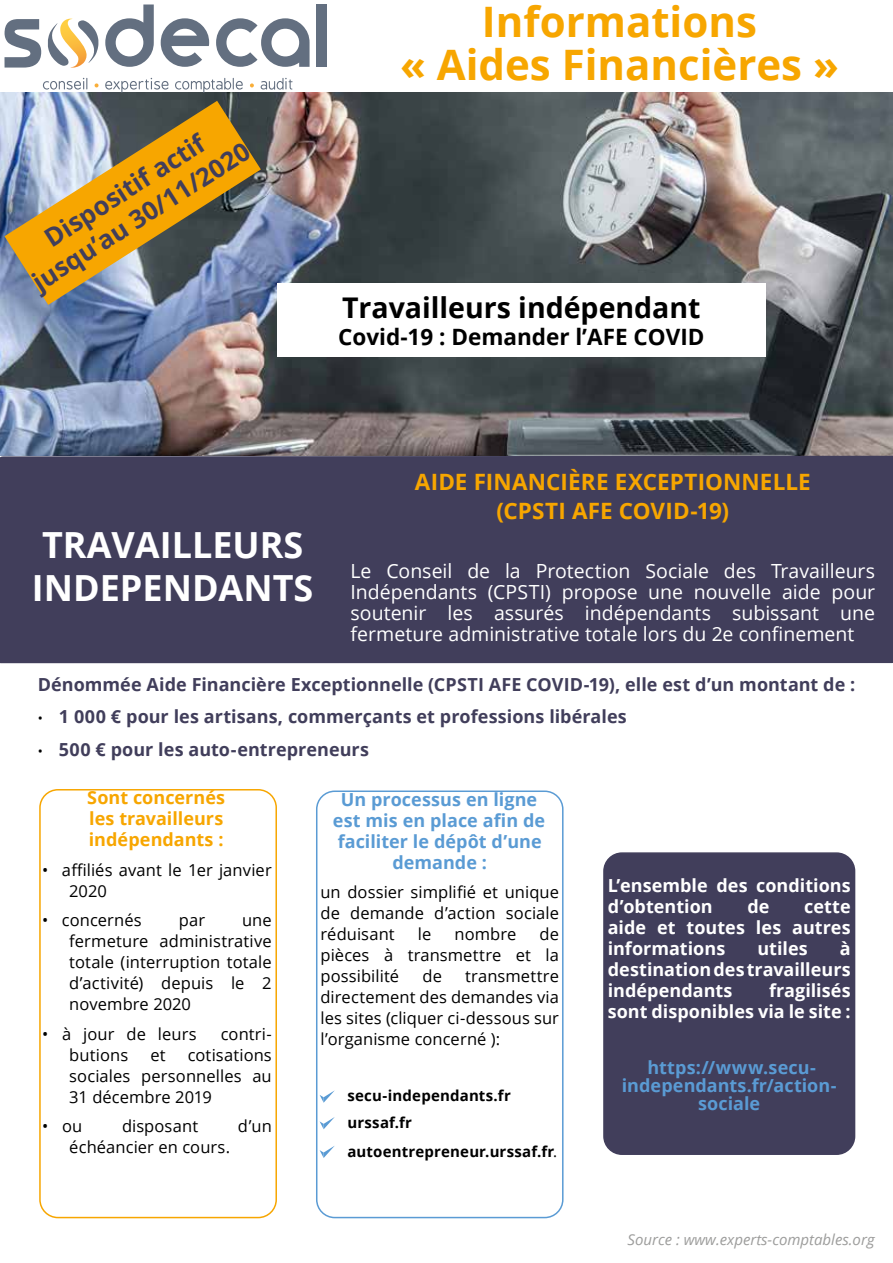
<style>
.page{position:relative;width:893px;height:1263px;background:#fff}
.page>*{position:absolute;margin:0;border:0;box-sizing:border-box;transform-origin:0 0}
.t1{font:700 42px/43.5px "Open Sans";color:#f7a600;text-align:center}
.t2{font:700 36px/43.2px "Open Sans";color:#fff}
.t3{font:700 28.5px "Open Sans";color:#000}
.t4{font:700 25.5px/30.6px "Open Sans";color:#413e5b;text-align:center}
.t5{font:700 22.5px/29.5px "Open Sans";color:#f7a600;text-align:center}
.t6{font:700 22.5px "Open Sans";color:#000}
.t7{font:19.5px/21px "Open Sans";color:#fff;text-align:justify}
.t8{font:700 18px "Open Sans";color:#413e5b}
.t9{font:700 18px/21px "Open Sans";color:#fff;text-align:justify}
.t10{font:700 18px/21px "Open Sans";letter-spacing:.005em;color:#5a9bd4;text-align:center}
.t11{font:700 18px/21px "Open Sans";color:#f7a600;text-align:justify}
.t12{font:16.5px/21px "Open Sans";letter-spacing:.005em;color:#000;text-align:justify}
.t13{font:700 15px/26.5px "Open Sans";letter-spacing:.015em;color:#000}
.t14{font:italic 15px "Open Sans";color:#9d9d9c}
.s1{font-weight:400;font-size:13.5px;color:#000}
.s2{font-weight:400}
</style>
<div class="page">
<img style="left:0;top:93px;width:893px;height:363px">
<div style="left:0;top:456px;width:893px;height:207px;background:#413e5b"></div>
<div style="left:39px;top:789px;width:238px;height:429px;border:2px solid #f7a600;border-radius:18px"></div>
<div style="left:316px;top:790px;width:247px;height:428px;border:2px solid #5a9bd4;border-radius:18px"></div>
<svg style="left:320px;top:1090px;width:15px;height:13px"></svg>
<svg style="left:320px;top:1117px;width:15px;height:12px"></svg>
<svg style="left:320px;top:1146px;width:15px;height:12px"></svg>
<div style="left:604px;top:853px;width:250px;height:301px;background:#413e5b;border-radius:18px"></div>
<div style="left:603px;top:852px;width:252px;height:303px;border:2px solid #413e5b;border-radius:18px"></div>
<svg style="left:4px;top:101px;width:257px;height:204px;background:#aa935f"></svg>
<svg style="left:105px;top:5px;width:49px;height:62px"></svg>
<svg style="left:161px;top:18px;width:48px;height:49px"></svg>
<svg style="left:216px;top:18px;width:94px;height:49px"></svg>
<div style="left:316px;top:5px;width:11px;height:62px;background:#636f80"></div>
<svg style="left:43px;top:78px;width:44px;height:12px"></svg>
<svg style="left:95px;top:83px;width:4px;height:4px"></svg>
<svg style="left:105px;top:78px;width:63px;height:15px"></svg>
<svg style="left:175px;top:78px;width:68px;height:15px"></svg>
<svg style="left:250px;top:83px;width:4px;height:4px"></svg>
<svg style="left:261px;top:78px;width:32px;height:12px"></svg>
<svg style="left:4px;top:19px;width:95px;height:49px"></svg>
<div style="left:277px;top:283px;width:489px;height:74px;background:#fff"></div>
<h3 class="t4" style="left:10px;top:243px;width:253px;rotate:-32deg">Dispositif actif jusqu’au 30/11/2020</h3>
<h1 class="t1" style="left:400px;top:-1px;width:440px">Informations<br>« Aides Financières »</h1>
<h3 class="t3" style="left:342px;top:287px;width:360px">Travailleurs indépendant</h3>
<h3 class="t6" style="left:338px;top:321px;width:368px">Covid-19 : Demander l’AFE COVID</h3>
<h2 class="t2" style="left:32px;top:522px;width:283px">TRAVAILLEURS<br>INDEPENDANTS</h2>
<h3 class="t5" style="left:415px;top:466px;width:397px">AIDE FINANCIÈRE EXCEPTIONNELLE (CPSTI AFE COVID-19)</h3>
<p class="t7" style="left:350px;top:560px;width:526px">Le Conseil de la Protection Sociale des Travailleurs Indépendants (CPSTI) propose une nouvelle aide pour soutenir les assurés indépendants subissant une fermeture administrative totale lors du 2e confinement</p>
<p class="t8" style="left:38px;top:672px;width:819px">Dénommée Aide Financière Exceptionnelle (CPSTI AFE COVID-19), elle est d’un montant de :</p>
<p class="t8" style="left:38px;top:704px;width:591px"><span class="s1">•</span> 1 000 € pour les artisans, commerçants et professions libérales</p>
<p class="t8" style="left:38px;top:737px;width:333px"><span class="s1">•</span> 500 € pour les auto-entrepreneurs</p>
<p class="t10" style="left:333px;top:788px;width:214px">Un processus en ligne est mis en place afin de faciliter le dépôt d’une demande :</p>
<p class="t12" style="left:320px;top:881px;width:240px">un dossier simplifié et unique de demande d’action sociale réduisant</p>
<p class="t11" style="left:87px;top:787px;width:139px">Sont concernés les travailleurs indépendants :</p>
<p class="t12" style="left:69px;top:859px;width:204px;text-indent:-27px">• affiliés avant le 1er janvier<br>2020</p>
<p class="t12" style="left:42px;top:909px;width:101px">• concernés</p>
<p class="t12" style="left:179px;top:909px;width:28px">par</p>
<p class="t9" style="left:608px;top:874px;width:245px">L’ensemble des conditions d’obtention</p>
<p class="t9" style="left:747px;top:895px;width:24px">de</p>
<p class="t9" style="left:608px;top:895px;width:245px;text-indent:196px">cette aide et toutes les autres informations</p>
<p class="t12" style="left:69px;top:909px;width:204px;text-indent:173px">une fermeture administrative totale (interruption totale d’activité) depuis le 2 novembre 2020</p>
<p class="t12" style="left:42px;top:1023px;width:156px">• à jour de leurs</p>
<p class="t12" style="left:221px;top:1023px;width:52px">contri-</p>
<p class="t12" style="left:69px;top:1044px;width:60px">butions</p>
<p class="t12" style="left:150px;top:1044px;width:17px">et</p>
<p class="t12" style="left:320px;top:923px;width:240px;text-indent:219px">de pièces à transmettre et la possibilité</p>
<p class="t12" style="left:418px;top:923px;width:15px">le</p>
<p class="t12" style="left:454px;top:923px;width:63px">nombre</p>
<p class="t9" style="left:608px;top:937px;width:245px;text-indent:232px">à destination des travailleurs indépendants</p>
<p class="t9" style="left:757px;top:937px;width:52px">utiles</p>
<p class="t12" style="left:422px;top:965px;width:21px">de</p>
<p class="t12" style="left:320px;top:965px;width:240px;text-indent:145px">transmettre directement des demandes via les sites (cliquer ci-dessous sur l’organisme concerné ):</p>
<p class="t9" style="left:608px;top:979px;width:245px;text-align:right">fragilisés<br>sont disponibles via le site :</p>
<p class="t10" style="left:622px;top:1058px;width:216px;line-height:18px">https://www.secu&shy;independants.fr/action&shy;sociale</p>
<p class="t12" style="left:69px;top:1044px;width:204px;text-indent:119px">cotisations sociales personnelles au 31 décembre 2019</p>
<p class="t12" style="left:42px;top:1115px;width:41px">• ou</p>
<p class="t12" style="left:122px;top:1115px;width:78px">disposant</p>
<p class="t12" style="left:238px;top:1115px;width:35px">d’un</p>
<p class="t12" style="left:69px;top:1136px;width:162px">échéancier en cours.</p>
<p class="t13" style="left:347px;top:1082px;width:165px">secu-independants.fr urssaf.fr</p>
<p class="t13" style="left:347px;top:1138px;width:211px">autoentrepreneur.urssaf.fr<span class="s2">.</span></p>
<p class="t14" style="left:627px;top:1229px;width:249px">Source : www.experts-comptables.org</p>
</div>
